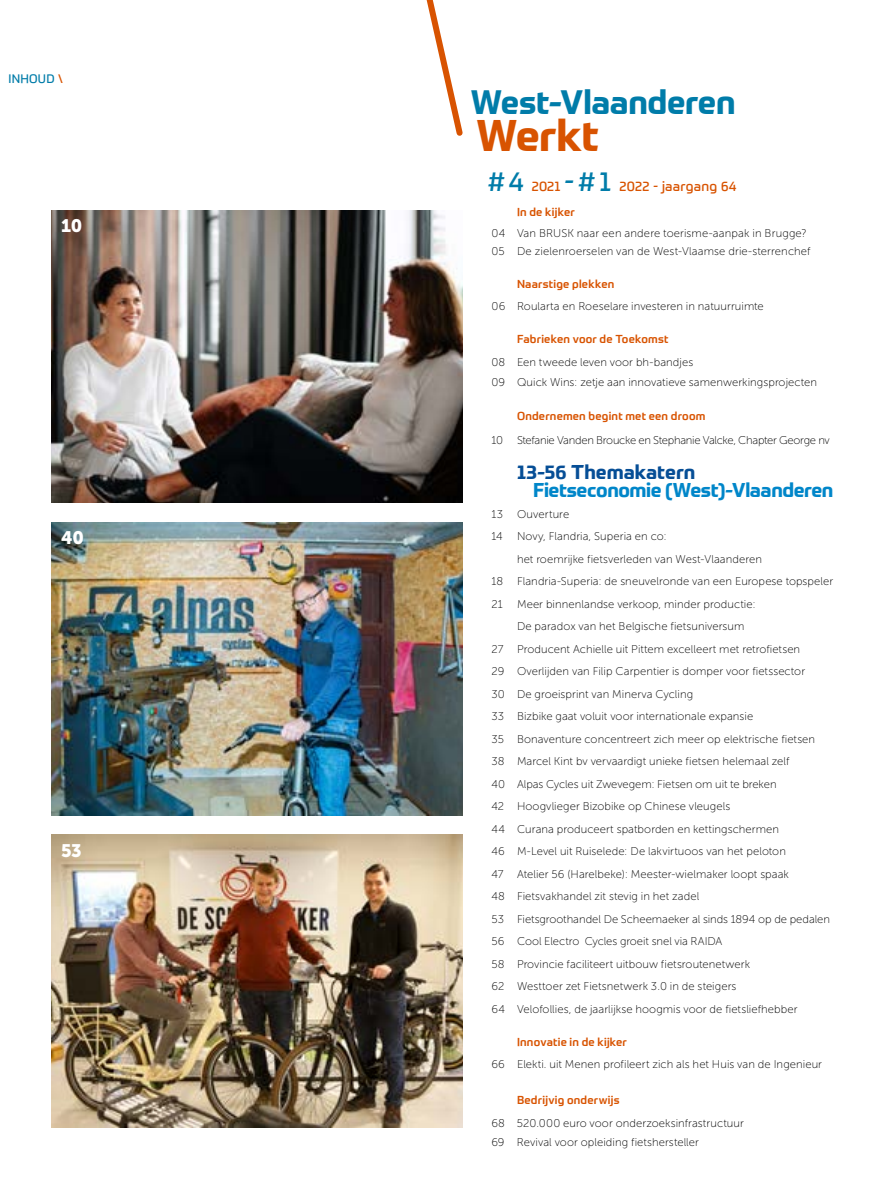
<style>
.page{position:relative;width:893px;height:1191px;background:#fff}
.page>*{position:absolute;margin:0;border:0;box-sizing:border-box;transform-origin:0 0}
.t1{font:700 43.2px "Prometo";letter-spacing:-.01em;color:#d85301}
.t2{font:700 33px "Prometo";letter-spacing:-.01em;color:#007ca9}
.t3{font:700 19.5px "Prometo";letter-spacing:-.02em;color:#0086c9}
.t4{font:700 19.5px "Prometo";color:#064e96}
.t5{font:18px "Museo Sans 900";color:#fff}
.t6{font:13.5px "Prometo";letter-spacing:.02em;color:#d85301}
.t7{font:12px "Prometo";letter-spacing:.02em;color:#007ca9}
.t8{font:11.25px/19.5px "Museo Sans 100";letter-spacing:.005em;color:#000}
.t9{font:500 11.25px "Prometo";letter-spacing:.02em;color:#d85301}
.t10{font:11.25px "Museo Sans 100";letter-spacing:-.025em;color:#000}
.s1{color:#d85301}
.s2{font-size:27px;color:#007ca9}
</style>
<div class="page">
<img style="left:51px;top:522px;width:412px;height:293px">
<img style="left:51px;top:210px;width:412px;height:293px">
<img style="left:51px;top:834px;width:412px;height:293px">
<svg style="left:426px;top:0;width:37px;height:136px"></svg>
<p class="t7" style="left:9px;top:71px;width:56px">INHOUD <span class="s1">\</span></p>
<h3 class="t5" style="left:61px;top:216px;width:23px">10</h3>
<h3 class="t5" style="left:61px;top:528px;width:24px">40</h3>
<h3 class="t5" style="left:61px;top:840px;width:22px">53</h3>
<h2 class="t2" style="left:471px;top:82px;width:266px">West-Vlaanderen</h2>
<h1 class="t1" style="left:477px;top:108px;width:124px">Werkt</h1>
<p class="t6" style="left:487px;top:177px;width:251px"><span class="s2">#4</span> 2021 <span class="s2">- #1</span> 2022 - jaargang 64</p>
<p class="t9" style="left:517px;top:205px;width:59px">In de kijker</p>
<p class="t8" style="left:491px;top:224px;width:321px;line-height:18px">04 Van BRUSK naar een andere toerisme-aanpak in Brugge?<br>05 De zielenroerselen van de West-Vlaamse drie-sterrenchef</p>
<p class="t9" style="left:517px;top:277px;width:99px">Naarstige plekken</p>
<p class="t8" style="left:491px;top:297px;width:274px">06 Roularta en Roeselare investeren in natuurruimte</p>
<p class="t9" style="left:517px;top:332px;width:153px">Fabrieken voor de Toekomst</p>
<p class="t8" style="left:491px;top:353px;width:327px">08 Een tweede leven voor bh-bandjes<br>09 Quick Wins: zetje aan innovatieve samenwerkingsprojecten</p>
<p class="t9" style="left:517px;top:409px;width:190px">Ondernemen begint met een droom</p>
<p class="t10" style="left:491px;top:434px;width:340px">10 Stefanie Vanden Broucke en Stephanie Valcke, Chapter George nv</p>
<h3 class="t4" style="left:517px;top:459px;width:180px">13-56 Themakatern</h3>
<h3 class="t3" style="left:533px;top:477px;width:302px">Fietseconomie (West)-Vlaanderen</h3>
<p class="t8" style="left:491px;top:503px;width:79px;line-height:22.5px">13 Ouverture<br>14</p>
<p class="t8" style="left:517px;top:527px;width:151px">Novy, Flandria, Superia en co:</p>
<p class="t8" style="left:517px;top:549px;width:246px">het roemrijke fietsverleden van West-Vlaanderen</p>
<p class="t8" style="left:491px;top:572px;width:343px">18 Flandria-Superia: de sneuvelronde van een Europese topspeler</p>
<p class="t8" style="left:491px;top:594px;width:13px">21</p>
<p class="t8" style="left:517px;top:594px;width:240px">Meer binnenlandse verkoop, minder productie:</p>
<p class="t8" style="left:517px;top:617px;width:229px">De paradox van het Belgische fietsuniversum</p>
<p class="t8" style="left:491px;top:639px;width:310px">27 Producent Achielle uit Pittem excelleert met retrofietsen</p>
<p class="t8" style="left:491px;top:662px;width:315px">29 Overlijden van Filip Carpentier is domper voor fietssector</p>
<p class="t8" style="left:491px;top:684px;width:203px">30 De groeisprint van Minerva Cycling</p>
<p class="t8" style="left:491px;top:707px;width:263px">33 Bizbike gaat voluit voor internationale expansie</p>
<p class="t8" style="left:491px;top:729px;width:325px">35 Bonaventure concentreert zich meer op elektrische fietsen</p>
<p class="t8" style="left:491px;top:752px;width:300px">38 Marcel Kint bv vervaardigt unieke fietsen helemaal zelf</p>
<p class="t8" style="left:491px;top:774px;width:287px">40 Alpas Cycles uit Zwevegem: Fietsen om uit te breken</p>
<p class="t8" style="left:491px;top:797px;width:240px">42 Hoogvlieger Bizobike op Chinese vleugels</p>
<p class="t8" style="left:491px;top:819px;width:289px">44 Curana produceert spatborden en kettingschermen</p>
<p class="t8" style="left:491px;top:842px;width:296px">46 M-Level uit Ruiselede: De lakvirtuoos van het peloton</p>
<p class="t8" style="left:491px;top:864px;width:299px">47 Atelier 56 (Harelbeke): Meester-wielmaker loopt spaak</p>
<p class="t8" style="left:491px;top:887px;width:209px">48 Fietsvakhandel zit stevig in het zadel</p>
<p class="t8" style="left:491px;top:909px;width:340px">53 Fietsgroothandel De Scheemaeker al sinds 1894 op de pedalen</p>
<p class="t8" style="left:491px;top:932px;width:232px">56 Cool Electro Cycles groeit snel via RAIDA</p>
<p class="t8" style="left:491px;top:954px;width:260px">58 Provincie faciliteert uitbouw fietsroutenetwerk</p>
<p class="t8" style="left:491px;top:977px;width:246px">62 Westtoer zet Fietsnetwerk 3.0 in de steigers</p>
<p class="t8" style="left:491px;top:999px;width:308px">64 Velofollies, de jaarlijkse hoogmis voor de fietsliefhebber</p>
<p class="t9" style="left:517px;top:1035px;width:111px">Innovatie in de kijker</p>
<p class="t8" style="left:491px;top:1055px;width:332px">66 Elekti. uit Menen profileert zich als het Huis van de Ingenieur</p>
<p class="t9" style="left:517px;top:1093px;width:104px">Bedrijvig onderwijs</p>
<p class="t8" style="left:491px;top:1113px;width:254px">68 520.000 euro voor onderzoeksinfrastructuur<br>69 Revival voor opleiding fietshersteller</p>
</div>
